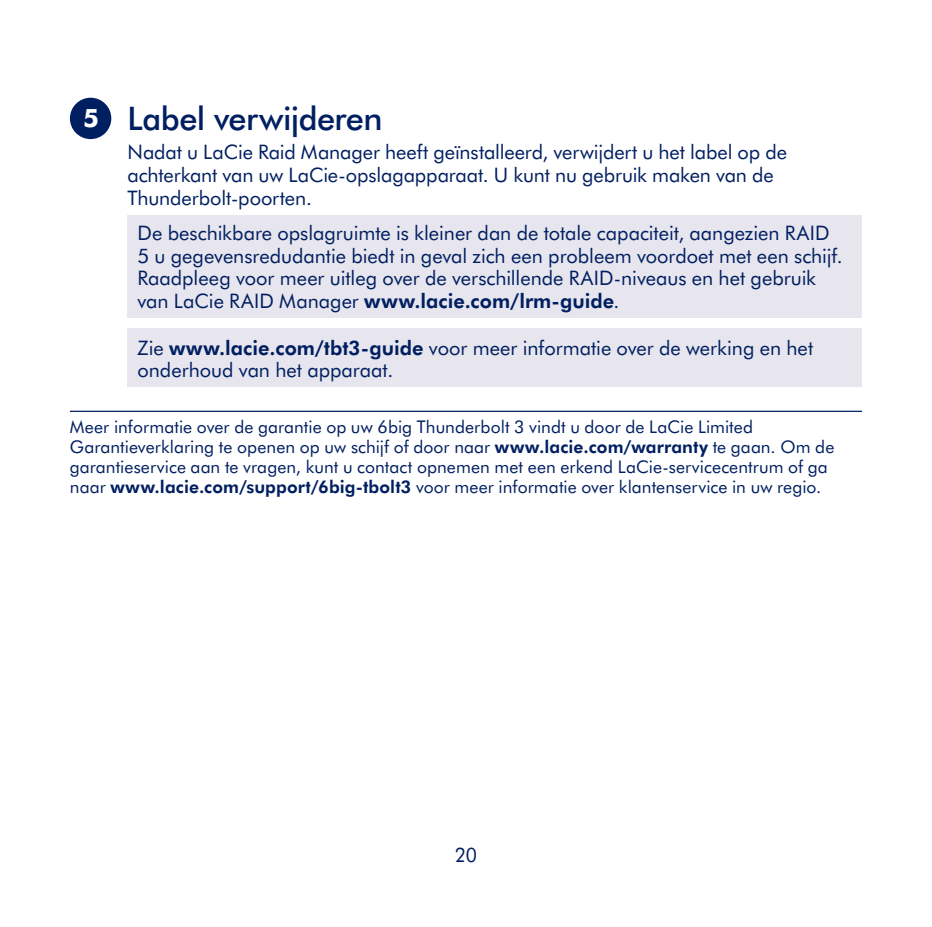
<style>
.page{position:relative;width:932px;height:927px;background:#fff}
.page>*{position:absolute;margin:0;border:0;box-sizing:border-box;transform-origin:0 0}
.t1{font:500 32.5px "Futura BT";letter-spacing:-.015em;color:#001f61}
.t2{font:20px/22.5px "Futura BT";letter-spacing:-.005em;color:#001f61}
.t3{font:20px "Futura BT";letter-spacing:-.005em;color:#001f61;scale:.95 1}
.t4{font:17.5px/20px "Futura BT";letter-spacing:.005em;color:#001f61}
.s1{font-weight:700;font-size:25.25px;color:#fff}
.s2{font-weight:800}
</style>
<div class="page">
<hr style="left:70px;top:411px;width:792px;height:1px;background:#001f61">
<div style="left:70px;top:98px;width:41px;height:41px;background:#001f61;border-radius:50%"></div>
<div style="left:127px;top:215px;width:735px;height:103px;background:#e7e5ee"></div>
<div style="left:127px;top:328px;width:735px;height:59px;background:#e7e5ee"></div>
<h1 class="t1" style="left:83px;top:99px;width:301px"><span class="s1">5</span> Label verwijderen</h1>
<p class="t2" style="left:127px;top:141px;width:661px">Nadat u LaCie Raid Manager heeft geïnstalleerd, verwijdert u het label op de achterkant van uw LaCie-opslagapparaat. U kunt nu gebruik maken van de<br>Thunderbolt-poorten.</p>
<p class="t2" style="left:137px;top:222px;width:706px">De beschikbare opslagruimte is kleiner dan de totale capaciteit, aangezien RAID 5 u gegevensredudantie biedt in geval zich een probleem voordoet met een schijf.<br>Raadpleeg voor meer uitleg over de verschillende RAID-niveaus en het gebruik van LaCie RAID Manager <span class="s2">www.lacie.com/lrm-guide</span>.</p>
<p class="t2" style="left:137px;top:336px;width:677px">Zie <span class="s2">www.lacie.com/tbt3-guide</span> voor meer informatie over de werking en het onderhoud van het apparaat.</p>
<p class="t4" style="left:70px;top:417px;width:766px">Meer informatie over de garantie op uw 6big Thunderbolt 3 vindt u door de LaCie Limited Garantieverklaring te openen op uw schijf of door naar <span class="s2">www.lacie.com/warranty</span> te gaan. Om de garantieservice aan te vragen, kunt u contact opnemen met een erkend LaCie-servicecentrum of ga naar <span class="s2">www.lacie.com/support/6big-tbolt3</span> voor meer informatie over klantenservice in uw regio.</p>
<p class="t3" style="left:455px;top:842px;width:25px">20</p>
</div>
